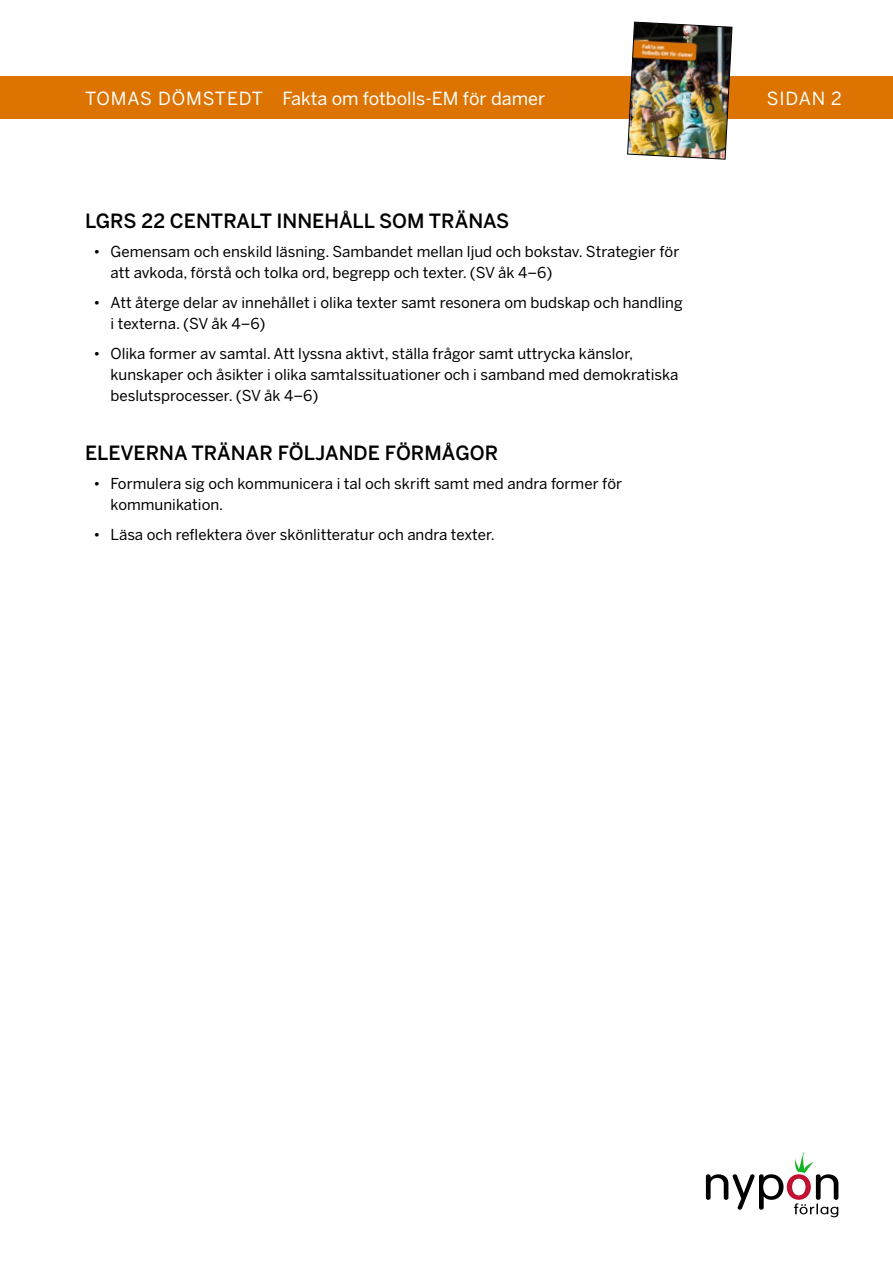
<style>
.page{position:relative;width:893px;height:1263px;background:#fff}
.page>*{position:absolute;margin:0;border:0;box-sizing:border-box;transform-origin:0 0}
.t1{font:500 19.5px "Benton Sans";color:#000}
.t2{font:18px "Benton Sans";color:#fff}
.t3{font:15px/21px "Benton Sans";color:#000}
</style>
<div class="page">
<svg style="left:706px;top:1152px;width:132px;height:65px"></svg>
<div style="left:0;top:77px;width:893px;height:42px;background:#dd7300"></div>
<img style="left:627px;top:21px;width:106px;height:139px">
<p class="t2" style="left:85px;top:88px;width:462px">TOMAS DÖMSTEDT Fakta om fotbolls-EM för damer</p>
<p class="t2" style="left:767px;top:88px;width:77px">SIDAN 2</p>
<h1 class="t1" style="left:85px;top:210px;width:426px">LGRS 22 CENTRALT INNEHÅLL SOM TRÄNAS</h1>
<p class="t3" style="left:111px;top:242px;width:570px;text-indent:-17px">• Gemensam och enskild läsning. Sambandet mellan ljud och bokstav. Strategier för att avkoda, förstå och tolka ord, begrepp och texter. (SV åk 4–6)</p>
<p class="t3" style="left:111px;top:292px;width:574px;text-indent:-17px">• Att återge delar av innehållet i olika texter samt resonera om budskap och handling i texterna. (SV åk 4–6)</p>
<p class="t3" style="left:111px;top:343px;width:569px;text-indent:-17px">• Olika former av samtal. Att lyssna aktivt, ställa frågor samt uttrycka känslor, kunskaper och åsikter i olika samtalssituationer och i samband med demokratiska beslutsprocesser. (SV åk 4–6)</p>
<h1 class="t1" style="left:85px;top:441px;width:415px">ELEVERNA TRÄNAR FÖLJANDE FÖRMÅGOR</h1>
<p class="t3" style="left:111px;top:474px;width:513px;text-indent:-17px">• Formulera sig och kommunicera i tal och skrift samt med andra former för kommunikation.</p>
<p class="t3" style="left:94px;top:524px;width:403px">• Läsa och reflektera över skönlitteratur och andra texter.</p>
</div>
